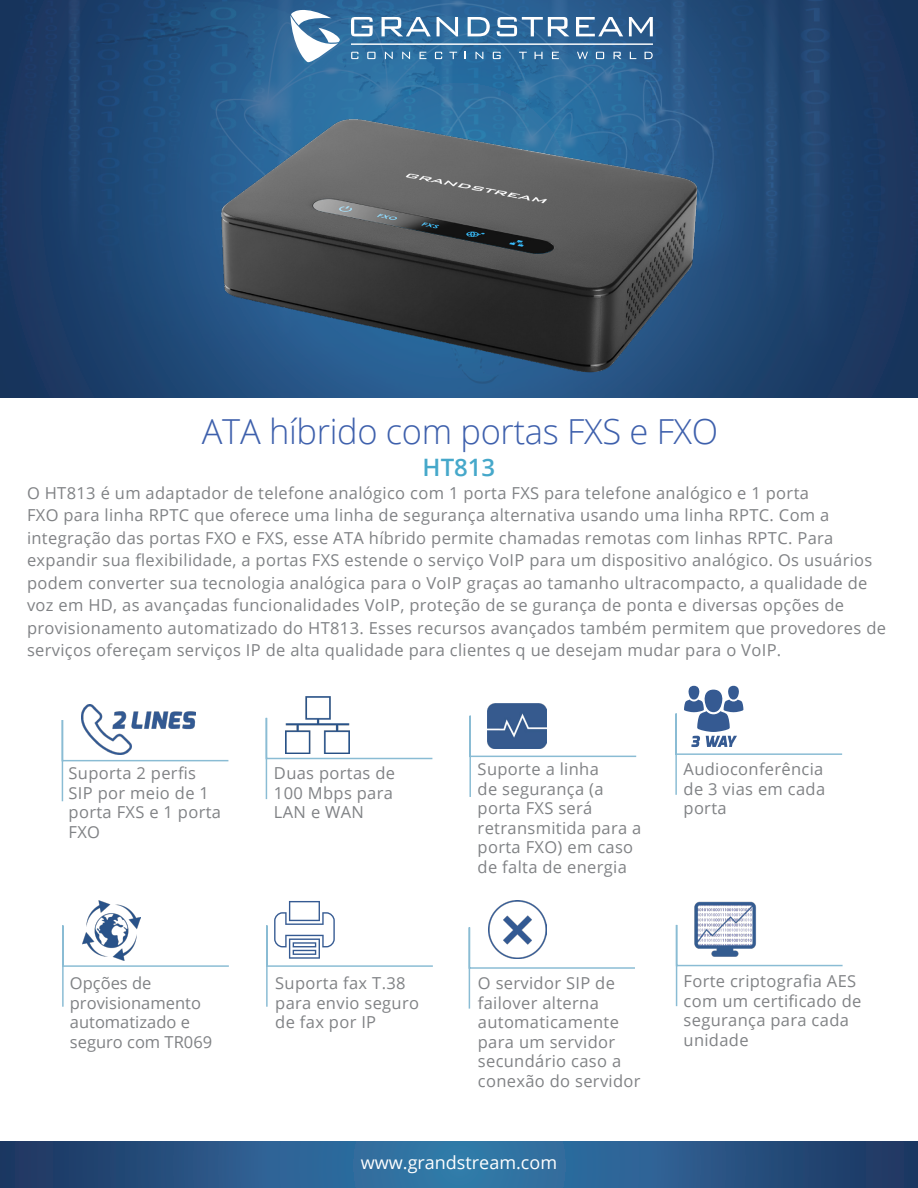
<style>
.page{position:relative;width:918px;height:1188px;background:#fff}
.page>*{position:absolute;margin:0;border:0;box-sizing:border-box;transform-origin:0 0}
.t1{font:300 34.5px "Open Sans";letter-spacing:-.01em;color:#3e60ac}
.t2{font:600 24px "Open Sans";color:#46a8ca}
.t3{font:18px "Open Sans";color:#fff}
.t4{font:16.5px/22.5px "Open Sans";letter-spacing:.02em;color:#808285}
.t5{font:16.5px "Open Sans";color:#808285}
</style>
<div class="page">
<img style="left:0;top:0;width:918px;height:397px">
<svg style="left:291px;top:10px;width:49px;height:52px"></svg>
<svg style="left:351px;top:17px;width:22px;height:19px"></svg>
<svg style="left:382px;top:17px;width:49px;height:19px"></svg>
<svg style="left:437px;top:17px;width:21px;height:19px"></svg>
<svg style="left:468px;top:17px;width:22px;height:19px"></svg>
<svg style="left:497px;top:17px;width:72px;height:19px"></svg>
<svg style="left:576px;top:17px;width:47px;height:19px"></svg>
<svg style="left:629px;top:17px;width:24px;height:19px"></svg>
<svg style="left:351px;top:52px;width:7px;height:7px"></svg>
<svg style="left:367px;top:52px;width:9px;height:7px"></svg>
<svg style="left:385px;top:52px;width:8px;height:7px"></svg>
<svg style="left:402px;top:52px;width:8px;height:7px"></svg>
<svg style="left:420px;top:52px;width:6px;height:7px"></svg>
<svg style="left:435px;top:52px;width:7px;height:7px"></svg>
<svg style="left:449px;top:52px;width:8px;height:7px"></svg>
<svg style="left:476px;top:52px;width:7px;height:7px"></svg>
<svg style="left:493px;top:52px;width:8px;height:7px"></svg>
<svg style="left:519px;top:52px;width:8px;height:7px"></svg>
<svg style="left:535px;top:52px;width:8px;height:7px"></svg>
<svg style="left:552px;top:52px;width:7px;height:7px"></svg>
<svg style="left:645px;top:52px;width:8px;height:7px"></svg>
<svg style="left:596px;top:52px;width:8px;height:7px"></svg>
<svg style="left:614px;top:52px;width:7px;height:7px"></svg>
<svg style="left:630px;top:52px;width:6px;height:7px"></svg>
<svg style="left:577px;top:52px;width:11px;height:7px"></svg>
<hr style="left:351px;top:44px;width:302px;height:1px;background:#fff">
<svg style="left:0;top:1142px;width:918px;height:46px;background:#295988"></svg>
<svg style="left:469px;top:714px;width:168px;height:83px"></svg>
<svg style="left:468px;top:926px;width:167px;height:83px"></svg>
<div style="left:688px;top:686px;width:12px;height:14px;background:#355a92;border-radius:50%"></div>
<div style="left:728px;top:686px;width:11px;height:14px;background:#355a92;border-radius:50%"></div>
<svg style="left:675px;top:690px;width:168px;height:105px"></svg>
<svg style="left:675px;top:924px;width:168px;height:83px"></svg>
<svg style="left:266px;top:901px;width:167px;height:106px"></svg>
<svg style="left:265px;top:717px;width:168px;height:83px"></svg>
<svg style="left:62px;top:925px;width:167px;height:82px"></svg>
<svg style="left:61px;top:719px;width:168px;height:83px"></svg>
<img style="left:489px;top:901px;width:57px;height:58px">
<img style="left:487px;top:704px;width:59px;height:45px">
<img style="left:692px;top:901px;width:65px;height:56px">
<img style="left:212px;top:108px;width:494px;height:273px">
<img style="left:82px;top:704px;width:114px;height:51px">
<img style="left:82px;top:901px;width:59px;height:59px">
<img style="left:286px;top:697px;width:63px;height:57px">
<p class="t1" style="left:202px;top:408px;width:518px">ATA híbrido com portas FXS e FXO</p>
<p class="t4" style="left:27px;top:481px;width:861px">O HT813 é um adaptador de telefone analógico com 1 porta FXS para telefone analógico e 1 porta<br>FXO para linha RPTC que oferece uma linha de segurança alternativa usando uma linha RPTC. Com a integração das portas FXO e FXS, esse ATA híbrido permite chamadas remotas com linhas RPTC. Para expandir sua flexibilidade, a portas FXS estende o serviço VoIP para um dispositivo analógico. Os usuários podem converter sua tecnologia analógica para o VoIP graças ao tamanho ultracompacto, a qualidade de voz em HD, as avançadas funcionalidades VoIP, proteção de se gurança de ponta e diversas opções de provisionamento automatizado do HT813. Esses recursos avançados também permitem que provedores de</p>
<p class="t4" style="left:27px;top:638px;width:756px">serviços ofereçam serviços IP de alta qualidade para clientes q ue desejam mudar para o VoIP.</p>
<p class="t2" style="left:423px;top:451px;width:74px">HT813</p>
<p class="t4" style="left:69px;top:762px;width:129px">Suporta 2 perfis</p>
<p class="t4" style="left:69px;top:781px;width:142px">SIP por meio de 1</p>
<p class="t4" style="left:69px;top:801px;width:154px">porta FXS e 1 porta</p>
<p class="t4" style="left:69px;top:820px;width:33px">FXO</p>
<p class="t5" style="left:70px;top:972px;width:83px">Opções de</p>
<p class="t5" style="left:70px;top:991px;width:133px">provisionamento</p>
<p class="t5" style="left:70px;top:1011px;width:122px">automatizado e</p>
<p class="t5" style="left:70px;top:1030px;width:144px">seguro com TR069</p>
<p class="t4" style="left:274px;top:762px;width:123px">Duas portas de</p>
<p class="t4" style="left:274px;top:781px;width:121px">100 Mbps para</p>
<p class="t4" style="left:274px;top:801px;width:92px">LAN e WAN</p>
<p class="t4" style="left:275px;top:972px;width:132px">Suporta fax T.38</p>
<p class="t4" style="left:275px;top:991px;width:145px">para envio seguro</p>
<p class="t4" style="left:275px;top:1011px;width:102px">de fax por IP</p>
<p class="t4" style="left:478px;top:757px;width:123px">Suporte a linha</p>
<p class="t4" style="left:478px;top:777px;width:127px">de segurança (a</p>
<p class="t4" style="left:478px;top:796px;width:116px">porta FXS será</p>
<p class="t4" style="left:478px;top:816px;width:165px">retransmitida para a</p>
<p class="t4" style="left:478px;top:835px;width:157px">porta FXO) em caso</p>
<p class="t4" style="left:478px;top:855px;width:151px">de falta de energia</p>
<p class="t4" style="left:478px;top:972px;width:139px">O servidor SIP de</p>
<p class="t4" style="left:478px;top:991px;width:123px">failover alterna</p>
<p class="t4" style="left:478px;top:1011px;width:143px">automaticamente</p>
<p class="t4" style="left:478px;top:1030px;width:139px">para um servidor</p>
<p class="t4" style="left:478px;top:1050px;width:145px">secundário caso a</p>
<p class="t4" style="left:478px;top:1069px;width:164px">conexão do servidor</p>
<p class="t3" style="left:361px;top:1151px;width:198px">www.grandstream.com</p>
<p class="t4" style="left:684px;top:757px;width:141px">Audioconferência</p>
<p class="t4" style="left:684px;top:777px;width:143px">de 3 vias em cada</p>
<p class="t4" style="left:684px;top:796px;width:45px">porta</p>
<p class="t4" style="left:684px;top:969px;width:174px">Forte criptografia AES</p>
<p class="t4" style="left:684px;top:989px;width:179px">com um certificado de</p>
<p class="t4" style="left:684px;top:1008px;width:167px">segurança para cada</p>
<p class="t4" style="left:684px;top:1028px;width:67px">unidade</p>
</div>
